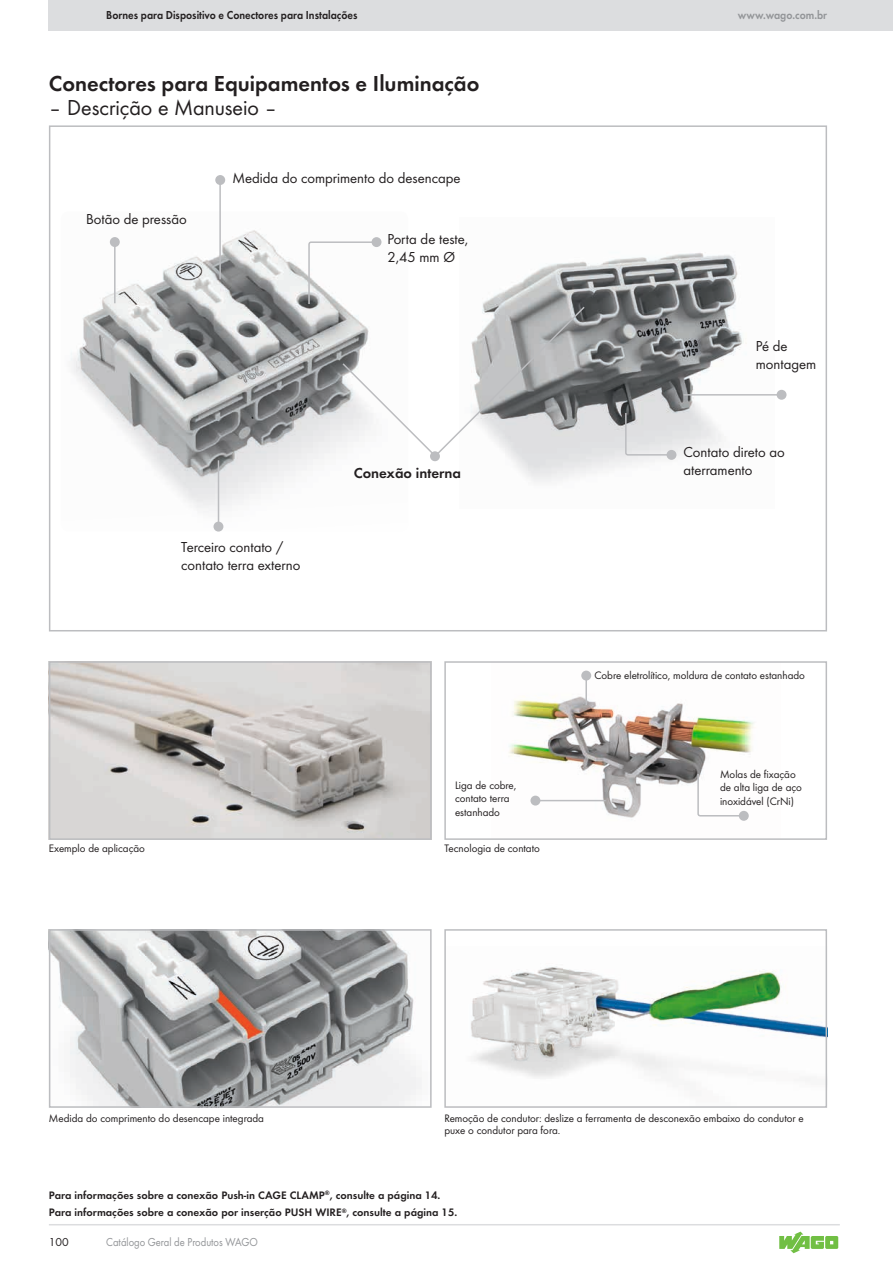
<style>
.page{position:relative;width:893px;height:1263px;background:#fff}
.page>*{position:absolute;margin:0;border:0;box-sizing:border-box;transform-origin:0 0}
.t1{font:22.5px "WAGO Futura Dem";color:#231f20}
.t2{font:22.5px "WAGO Futura Boo";letter-spacing:-.005em;color:#231f20}
.t3{font:15px/18px "WAGO Futura Boo";color:#231f20}
.t4{font:15px "WAGO Futura Dem";color:#231f20}
.t5{font:12px "WAGO Futura Dem";color:#231f20;scale:.9 1}
.t6{font:12px "WAGO Futura Boo";color:#939598;scale:.9 1}
.t7{font:12px "WAGO Futura Dem";color:#939598;scale:.9 1}
.t8{font:12px "WAGO Futura Boo";color:#231f20}
.t9{font:11.25px/13.5px "WAGO Futura Boo";color:#231f20}
.t10{font:11.25px/17.2px "WAGO Futura Dem";color:#231f20}
</style>
<div class="page">
<div style="left:49px;top:0;width:844px;height:30px;background:#dcdddf"></div>
<svg style="left:779px;top:1231px;width:59px;height:22px"></svg>
<hr style="left:49px;top:1224px;width:791px;height:1px;background:#dcdddf">
<img style="left:71px;top:230px;width:311px;height:301px">
<img style="left:511px;top:252px;width:236px;height:230px">
<svg style="left:624px;top:411px;width:49px;height:45px"></svg>
<div style="left:666px;top:450px;width:10px;height:10px;background:#bcbdc0;border-radius:50%"></div>
<div style="left:110px;top:237px;width:10px;height:10px;background:#bcbdc0;border-radius:50%"></div>
<hr style="left:218px;top:460px;width:1px;height:66px;background:#bcbdc0">
<div style="left:213px;top:522px;width:10px;height:9px;background:#bcbdc0;border-radius:50%"></div>
<hr style="left:684px;top:394px;width:97px;height:2px;background:#bcbdc0">
<div style="left:777px;top:390px;width:9px;height:10px;background:#bcbdc0;border-radius:50%"></div>
<hr style="left:219px;top:180px;width:2px;height:99px;background:#bcbdc0">
<div style="left:215px;top:175px;width:10px;height:10px;background:#bcbdc0;border-radius:50%"></div>
<div style="left:372px;top:237px;width:9px;height:10px;background:#bcbdc0;border-radius:50%"></div>
<img style="left:52px;top:932px;width:370px;height:173px">
<div style="left:49px;top:929px;width:383px;height:179px;border:2px solid #bcbdc0"></div>
<img style="left:471px;top:966px;width:353px;height:112px">
<div style="left:444px;top:929px;width:383px;height:179px;border:2px solid #bcbdc0"></div>
<hr style="left:114px;top:241px;width:2px;height:62px;background:#bcbdc0">
<svg style="left:308px;top:241px;width:278px;height:217px"></svg>
<div style="left:430px;top:451px;width:10px;height:10px;background:#bcbdc0;border-radius:50%"></div>
<img style="left:52px;top:664px;width:377px;height:173px">
<div style="left:49px;top:661px;width:383px;height:179px;border:2px solid #bcbdc0"></div>
<img style="left:509px;top:670px;width:245px;height:151px">
<div style="left:444px;top:661px;width:383px;height:179px;border:2px solid #bcbdc0"></div>
<hr style="left:535px;top:800px;width:71px;height:1px;background:#bcbdc0">
<div style="left:530px;top:796px;width:10px;height:9px;background:#bcbdc0;border-radius:50%"></div>
<svg style="left:697px;top:772px;width:48px;height:45px"></svg>
<div style="left:739px;top:811px;width:10px;height:10px;background:#bcbdc0;border-radius:50%"></div>
<div style="left:581px;top:671px;width:10px;height:9px;background:#bcbdc0;border-radius:50%"></div>
<hr style="left:585px;top:675px;width:2px;height:30px;background:#bcbdc0">
<p class="t5" style="left:106px;top:7px;width:281px">Bornes para Dispositivo e Conectores para Instalações</p>
<h1 class="t1" style="left:49px;top:67px;width:432px">Conectores para Equipamentos e Iluminação</h1>
<h1 class="t2" style="left:49px;top:93px;width:230px">– Descrição e Manuseio –</h1>
<h2 class="t3" style="left:86px;top:209px;width:102px">Botão de pressão</h2>
<h2 class="t3" style="left:232px;top:168px;width:230px">Medida do comprimento do desencape</h2>
<h2 class="t3" style="left:387px;top:229px;width:82px">Porta de teste,<br>2,45 mm Ø</h2>
<h2 class="t4" style="left:354px;top:462px;width:109px">Conexão interna</h2>
<h2 class="t3" style="left:181px;top:537px;width:121px">Terceiro contato / contato terra externo</h2>
<p class="t9" style="left:455px;top:777px;width:63px">Liga de cobre, contato terra estanhado</p>
<p class="t9" style="left:49px;top:841px;width:98px">Exemplo de aplicação</p>
<p class="t9" style="left:444px;top:841px;width:97px">Tecnologia de contato</p>
<p class="t7" style="left:738px;top:7px;width:101px">www.wago.com.br</p>
<h2 class="t3" style="left:756px;top:336px;width:62px">Pé de montagem</h2>
<h2 class="t3" style="left:683px;top:442px;width:103px">Contato direto ao aterramento</h2>
<p class="t9" style="left:594px;top:668px;width:212px">Cobre eletrolítico, moldura de contato estanhado</p>
<p class="t9" style="left:720px;top:767px;width:83px">Molas de fixação de alta liga de aço inoxidável (CrNi)</p>
<p class="t9" style="left:49px;top:1111px;width:217px">Medida do comprimento do desencape integrada</p>
<p class="t9" style="left:444px;top:1112px;width:361px;line-height:12px">Remoção de condutor: deslize a ferramenta de desconexão embaixo do condutor e puxe o condutor para fora.</p>
<p class="t10" style="left:49px;top:1186px;width:410px">Para informações sobre a conexão Push-in CAGE CLAMP<sup>®</sup>, consulte a página 14.<br>Para informações sobre a conexão por inserção PUSH WIRE<sup>®</sup>, consulte a página 15.</p>
<p class="t8" style="left:49px;top:1234px;width:21px">100</p>
<p class="t6" style="left:106px;top:1234px;width:170px">Catálogo Geral de Produtos WAGO</p>
</div>
